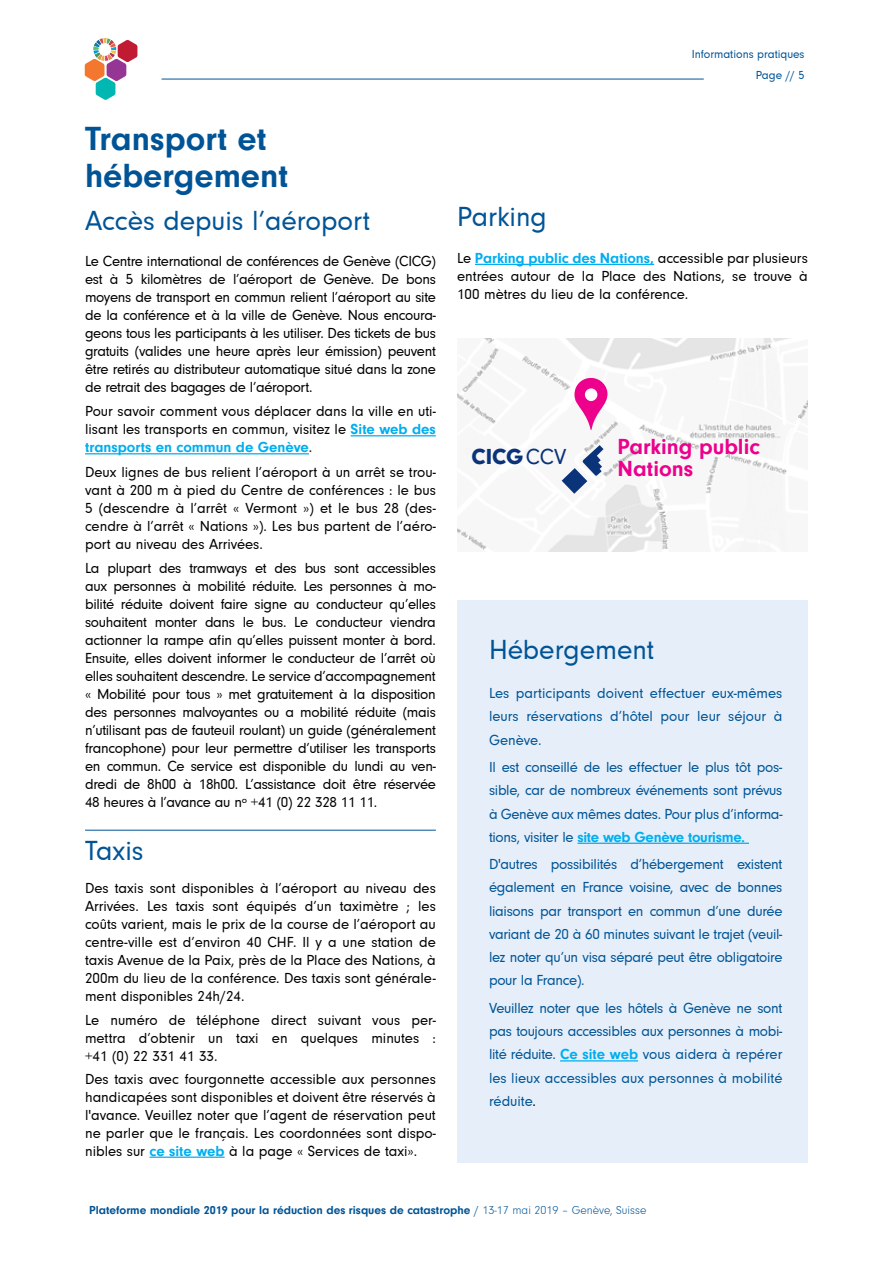
<style>
.page{position:relative;width:893px;height:1263px;background:#fff}
.page>*{position:absolute;margin:0;border:0;box-sizing:border-box;transform-origin:0 0}
.t1{font:700 34.5px/37.2px "Neuzeit Gro";color:#005496}
.t2{font:28.5px "Neuzeit Gro";color:#005496}
.t3{font:700 22.5px/21.3px "Neuzeit Gro";color:#ec008c}
.t4{font:900 22.5px "Neuzeit Gro";color:#0a337a}
.t5{font:15px/18px "Neuzeit Gro";color:#000;text-align:justify}
.t6{font:15px/23.2px "Neuzeit Gro";letter-spacing:-.015em;color:#005496;text-align:justify}
.t7{font:700 12px "Neuzeit Gro";color:#005496}
.t8{font:12px/20.7px "Neuzeit Gro";color:#005496;text-align:right}
.s1{font-weight:700;color:#00aeef}
.s2{font-weight:400}
.s3{color:#000}
.s4{font-weight:300}
</style>
<div class="page">
<hr style="left:162px;top:79px;width:542px;height:1px;background:#005496">
<svg style="left:85px;top:38px;width:52px;height:62px"></svg>
<div style="left:457px;top:600px;width:351px;height:563px;background:#e6eff9"></div>
<hr style="left:351px;top:435px;width:85px;height:1px;background:#00aeef">
<hr style="left:85px;top:453px;width:224px;height:1px;background:#00aeef">
<hr style="left:85px;top:830px;width:351px;height:1px;background:#005496">
<hr style="left:150px;top:1156px;width:75px;height:2px;background:#00aeef">
<hr style="left:475px;top:264px;width:179px;height:1px;background:#00aeef">
<hr style="left:577px;top:843px;width:172px;height:1px;background:#00aeef">
<hr style="left:560px;top:1060px;width:78px;height:1px;background:#00aeef">
<img style="left:457px;top:339px;width:351px;height:212px">
<svg style="left:574px;top:377px;width:34px;height:53px"></svg>
<svg style="left:562px;top:445px;width:41px;height:49px"></svg>
<h1 class="t1" style="left:85px;top:120px;width:205px">Transport et hébergement</h1>
<h2 class="t2" style="left:85px;top:205px;width:287px">Accès depuis l’aéroport</h2>
<p class="t5" style="left:85px;top:252px;width:352px">Le Centre international de conférences de Genève (CICG) est à 5 kilomètres de l’aéroport de Genève. De bons moyens de transport en commun relient l’aéroport au site de la conférence et à la ville de Genève. Nous encoura&shy;geons tous les participants à les utiliser. Des tickets de bus gratuits (valides une heure après leur émission) peuvent être retirés au distributeur automatique situé dans la zone de retrait des bagages de l’aéroport.</p>
<p class="t5" style="left:85px;top:403px;width:352px">Pour savoir comment vous déplacer dans la ville en uti&shy;lisant les transports en commun, visitez le <span class="s1">Site web des transports en commun de Genève</span>.</p>
<p class="t5" style="left:85px;top:463px;width:352px">Deux lignes de bus relient l’aéroport à un arrêt se trou&shy;vant à 200 m à pied du Centre de conférences : le bus 5 (descendre à l’arrêt « Vermont ») et le bus 28 (des&shy;cendre à l’arrêt « Nations »). Les bus partent de l’aéro&shy;port au niveau des Arrivées.</p>
<p class="t5" style="left:85px;top:559px;width:352px">La plupart des tramways et des bus sont accessibles aux personnes à mobilité réduite. Les personnes à mo&shy;bilité réduite doivent faire signe au conducteur qu’elles souhaitent monter dans le bus. Le conducteur viendra actionner la rampe afin qu’elles puissent monter à bord.<br>Ensuite, elles doivent informer le conducteur de l’arrêt où elles souhaitent descendre. Le service d’accompagnement « Mobilité pour tous » met gratuitement à la disposition des personnes malvoyantes ou a mobilité réduite (mais n’utilisant pas de fauteuil roulant) un guide (généralement francophone) pour leur permettre d’utiliser les transports en commun. Ce service est disponible du lundi au ven&shy;dredi de 8h00 à 18h00. L’assistance doit être réservée 48 heures à l’avance au nº +41 (0) 22 328 11 11.</p>
<h2 class="t2" style="left:85px;top:835px;width:60px">Taxis</h2>
<p class="t5" style="left:85px;top:879px;width:352px">Des taxis sont disponibles à l’aéroport au niveau des Arrivées. Les taxis sont équipés d’un taximètre ; les coûts varient, mais le prix de la course de l’aéroport au centre-ville est d’environ 40 CHF. Il y a une station de taxis Avenue de la Paix, près de la Place des Nations, à 200m du lieu de la conférence. Des taxis sont générale&shy;ment disponibles 24h/24.</p>
<p class="t5" style="left:85px;top:1012px;width:352px">Le numéro de téléphone direct suivant vous per&shy;mettra d’obtenir un taxi en quelques minutes : +41 (0) 22 331 41 33.</p>
<p class="t5" style="left:85px;top:1070px;width:352px">Des taxis avec fourgonnette accessible aux personnes handicapées sont disponibles et doivent être réservés à l'avance. Veuillez noter que l’agent de réservation peut ne parler que le français. Les coordonnées sont dispo&shy;nibles sur <span class="s1">ce site web</span> à la page « Services de taxi».</p>
<p class="t8" style="left:692px;top:44px;width:114px">Informations pratiques<br>Page // 5</p>
<h2 class="t2" style="left:457px;top:202px;width:91px">Parking</h2>
<p class="t5" style="left:457px;top:249px;width:352px">Le <span class="s1">Parking public des Nations,</span> accessible par plusieurs entrées autour de la Place des Nations, se trouve à 100 mètres du lieu de la conférence.</p>
<h3 class="t4" style="left:471px;top:444px;width:97px">CICG<span class="s2">CCV</span></h3>
<h3 class="t3" style="left:617px;top:436px;width:144px">Parking public<br>Nations</h3>
<h2 class="t2" style="left:489px;top:634px;width:167px">Hébergement</h2>
<p class="t6" style="left:489px;top:682px;width:295px">Les participants doivent effectuer eux-mêmes leurs réservations d’hôtel pour leur séjour à Genève.</p>
<p class="t6" style="left:489px;top:756px;width:295px">Il est conseillé de les effectuer le plus tôt pos&shy;sible, car de nombreux événements sont prévus à Genève aux mêmes dates. Pour plus d’informa&shy;tions, visiter le <span class="s1">site web Genève tourisme.</span></p>
<p class="t6" style="left:489px;top:853px;width:295px">D'autres possibilités d’hébergement existent également en France voisine, avec de bonnes liaisons par transport en commun d’une durée variant de 20 à 60 minutes suivant le trajet (veuil&shy;lez noter qu’un visa séparé peut être obligatoire pour la France).</p>
<p class="t6" style="left:489px;top:997px;width:295px">Veuillez noter que les hôtels à Genève ne sont pas toujours accessibles aux personnes à mobi&shy;lité réduite. <span class="s1">Ce site web</span> vous aidera à repérer les lieux accessibles aux personnes à mobilité réduite<span class="s3">.</span></p>
<p class="t7" style="left:89px;top:1203px;width:559px">Plateforme mondiale 2019 pour la réduction des risques de catastrophe <span class="s4">/ 13-17 mai 2019 – Genève, Suisse</span></p>
</div>
